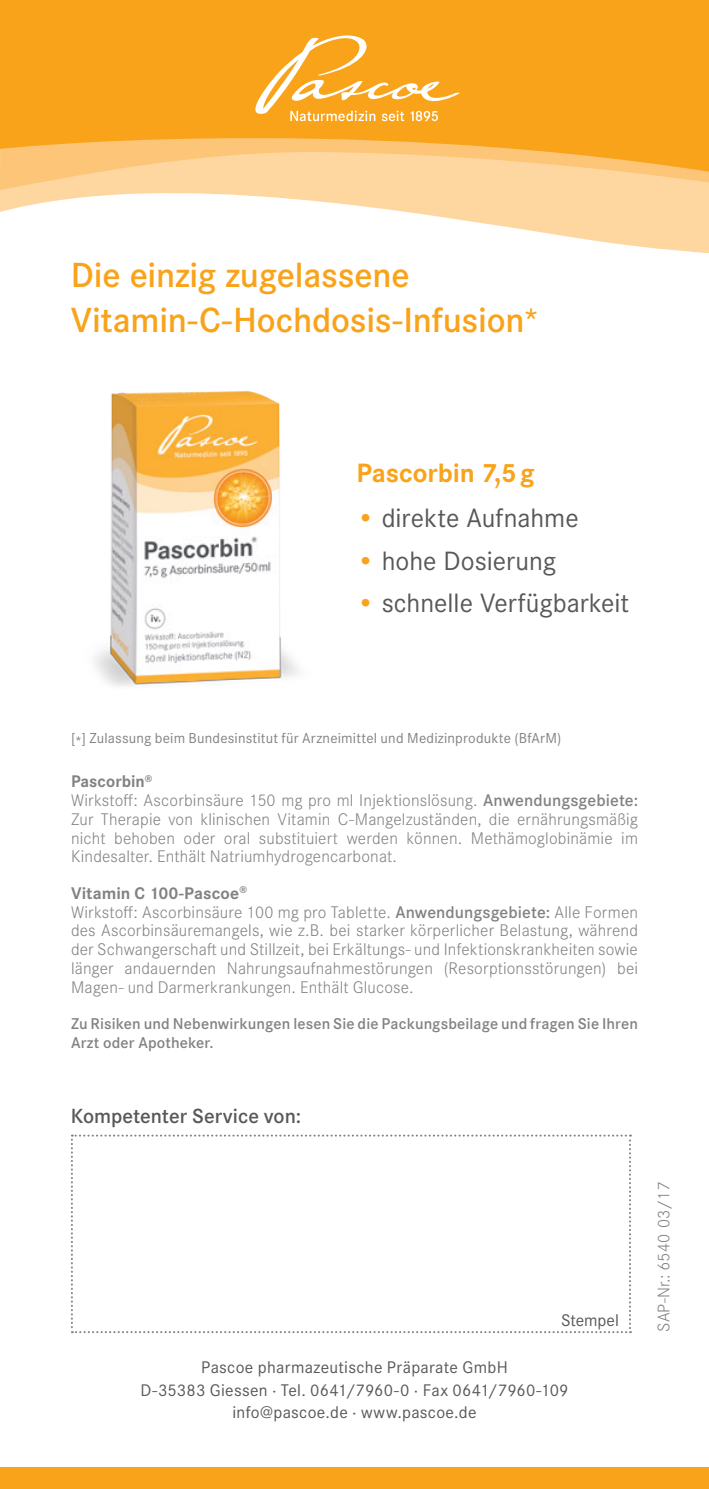
<style>
.page{position:relative;width:709px;height:1489px;background:#fff}
.page>*{position:absolute;margin:0;border:0;box-sizing:border-box;transform-origin:0 0}
.t1{font:600 36.25px/45px "Corporate S Pro";letter-spacing:-.005em;color:#f9a31b}
.t2{font:27.5px "Corporate S Pro";color:#57585a}
.t3{font:700 27.5px "Corporate S Pro";letter-spacing:-.005em;color:#f9a31b}
.t4{font:600 21.25px "Corporate S Pro";color:#57585a}
.t5{font:300 17.5px/18.8px "Corporate S Pro";letter-spacing:.01em;color:#808285}
.t6{font:17.5px/22.5px "Corporate S Pro";letter-spacing:.015em;color:#57585a;text-align:center}
.t7{font:600 16.25px/18.8px "Corporate S Pro";letter-spacing:.01em;color:#808285}
.t8{font:15px "Corporate S Pro";letter-spacing:.015em;color:#808285}
.s1{color:#f9a31b}
.s2{font-weight:700}
.s3{font-weight:600}
</style>
<div class="page">
<div style="left:0;top:1467px;width:709px;height:21px;background:#f9a31b"></div>
<div style="left:0;top:0;width:709px;height:54px;background:#f9a31b"></div>
<svg style="left:0;top:190px;width:709px;height:63px"></svg>
<svg style="left:0;top:172px;width:709px;height:18px;background:#fdd49b"></svg>
<svg style="left:0;top:54px;width:709px;height:118px;background:#faad36"></svg>
<svg style="left:255px;top:35px;width:204px;height:86px;background:#f9b13f"></svg>
<svg style="left:71px;top:1134px;width:560px;height:198px"></svg>
<img style="left:94px;top:391px;width:205px;height:295px">
<h1 class="t1" style="left:71px;top:249px;width:471px">Die einzig zugelassene<br>Vitamin-C-Hochdosis-Infusion*</h1>
<h2 class="t3" style="left:356px;top:450px;width:180px">Pascorbin 7,5 g</h2>
<h2 class="t2" style="left:356px;top:498px;width:224px"><span class="s1">•</span> direkte Aufnahme</h2>
<h2 class="t2" style="left:356px;top:540px;width:201px"><span class="s1">•</span> hohe Dosierung</h2>
<h2 class="t2" style="left:356px;top:582px;width:274px"><span class="s1">•</span> schnelle Verfügbarkeit</h2>
<p class="t8" style="left:71px;top:727px;width:492px">[*] Zulassung beim Bundesinstitut für Arzneimittel und Medizinprodukte (BfArM)</p>
<p class="t5" style="left:71px;top:771px;width:568px"><span class="s2">Pascorbin</span><sup>®<br></sup>Wirkstoff: Ascorbinsäure 150 mg pro ml Injektionslösung. <span class="s3">Anwendungsgebiete:<br></span>Zur Therapie von klinischen Vitamin C-Mangelzuständen, die ernährungsmäßig nicht behoben oder oral substituiert werden können. Methämoglobinämie im Kindesalter. Enthält Natriumhydrogencarbonat.</p>
<p class="t5" style="left:71px;top:882px;width:568px"><span class="s2">Vitamin C 100-Pascoe</span><sup>®<br></sup>Wirkstoff: Ascorbinsäure 100 mg pro Tablette. <span class="s3">Anwendungsgebiete:</span> Alle Formen des Ascorbinsäuremangels, wie z.B. bei starker körperlicher Belastung, während der Schwangerschaft und Stillzeit, bei Erkältungs- und Infektionskrankheiten sowie länger andauernden Nahrungsaufnahmestörungen (Resorptionsstörungen) bei Magen- und Darmerkrankungen. Enthält Glucose.</p>
<p class="t7" style="left:71px;top:1012px;width:568px">Zu Risiken und Nebenwirkungen lesen Sie die Packungsbeilage und fragen Sie Ihren<br>Arzt oder Apotheker.</p>
<p class="t4" style="left:71px;top:1100px;width:232px">Kompetenter Service von:</p>
<p class="t6" style="left:561px;top:1307px;width:59px">Stempel</p>
<p class="t6" style="left:140px;top:1354px;width:429px">Pascoe pharmazeutische Präparate GmbH<br>D-35383 Giessen · Tel. 0641/7960-0 · Fax 0641/7960-109 info@pascoe.de · www.pascoe.de</p>
<p class="t5" style="left:653px;top:1331px;width:151px;rotate:-90deg">SAP-Nr.: 6540 03/17</p>
</div>
